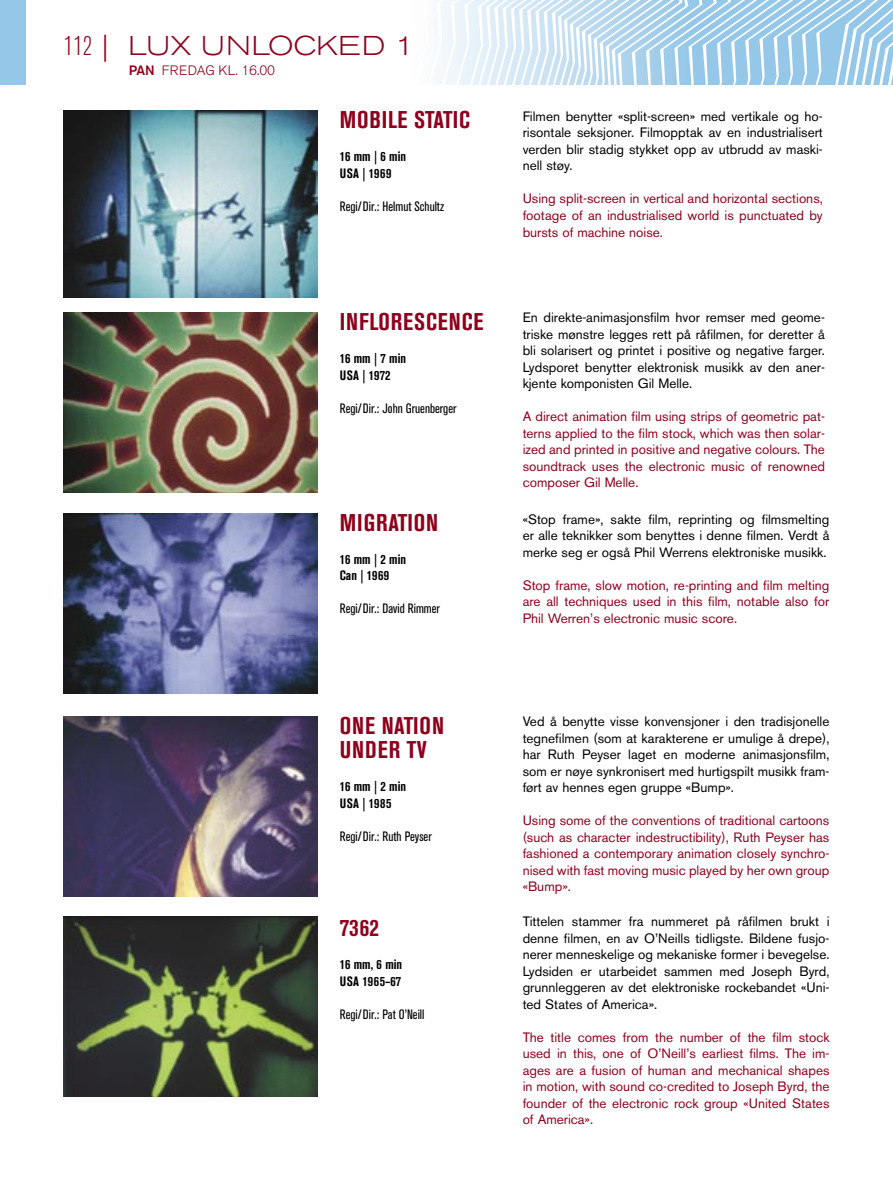
<style>
.page{position:relative;width:893px;height:1191px;background:#fff}
.page>*{position:absolute;margin:0;border:0;box-sizing:border-box;transform-origin:0 0}
.t1{font:300 expanded 27px "Akzidenz Grotesk BE";letter-spacing:.02em;color:#8f001d}
.brødtekst_film{font:700 condensed 24px "Akzidenz Grotesk BE";letter-spacing:.035em;color:#8f001d}
.brødtekst_film-2{font:13.5px/16.5px "Akzidenz Grotesk BE";color:#000;text-align:justify}
.brødtekst_film-3{font:13.5px/16.5px "Akzidenz Grotesk BE";color:#8f001d;text-align:justify}
.t2{font:condensed 13.5px "Akzidenz Grotesk BE";color:#000}
.t3{font:700 condensed 13.5px "Akzidenz Grotesk BE";color:#000}
.t4{font:300 13.5px "Akzidenz Grotesk BE";letter-spacing:.01em;color:#8f001d}
.t5{font:700 condensed 13.5px "Akzidenz Grotesk BE";letter-spacing:.03em;color:#000}
.s1{font-stretch:condensed}
.s2{font-weight:500}
</style>
<div class="page">
<div style="left:0;top:0;width:26px;height:85px;background:#95c7e8"></div>
<svg style="left:441px;top:0;width:452px;height:84px"></svg>
<img style="left:64px;top:111px;width:253px;height:186px">
<img style="left:64px;top:312px;width:253px;height:180px">
<img style="left:64px;top:513px;width:253px;height:180px">
<img style="left:64px;top:716px;width:253px;height:180px">
<img style="left:64px;top:916px;width:253px;height:180px">
<p class="t1" style="left:64px;top:31px;width:353px"><span class="s1">112</span> | LUX UNLOCKED 1</p>
<p class="t4" style="left:129px;top:63px;width:148px"><span class="s2">PAN</span> FREDAG KL. 16.00</p>
<p class="brødtekst_film" style="left:340px;top:106px;width:132px">MOBILE STATIC</p>
<p class="t3" style="left:340px;top:149px;width:68px">16 mm | 6 min</p>
<p class="t3" style="left:340px;top:165px;width:53px">USA | 1969</p>
<p class="t2" style="left:340px;top:198px;width:106px">Regi/Dir.: Helmut Schultz</p>
<p class="brødtekst_film" style="left:340px;top:308px;width:145px">INFLORESCENCE</p>
<p class="t3" style="left:340px;top:351px;width:68px">16 mm | 7 min</p>
<p class="t3" style="left:340px;top:367px;width:52px">USA | 1972</p>
<p class="t2" style="left:340px;top:400px;width:118px">Regi/Dir.: John Gruenberger</p>
<p class="brødtekst_film" style="left:340px;top:509px;width:100px">MIGRATION</p>
<p class="t3" style="left:340px;top:551px;width:68px">16 mm | 2 min</p>
<p class="t3" style="left:340px;top:568px;width:51px">Can | 1969</p>
<p class="t2" style="left:340px;top:601px;width:102px">Regi/Dir.: David Rimmer</p>
<p class="brødtekst_film" style="left:340px;top:712px;width:106px">ONE NATION</p>
<p class="brødtekst_film" style="left:340px;top:736px;width:88px">UNDER TV</p>
<p class="t3" style="left:340px;top:779px;width:68px">16 mm | 2 min</p>
<p class="t3" style="left:340px;top:795px;width:53px">USA | 1985</p>
<p class="t2" style="left:340px;top:828px;width:93px">Regi/Dir.: Ruth Peyser</p>
<p class="brødtekst_film" style="left:340px;top:914px;width:41px">7362</p>
<p class="t3" style="left:340px;top:957px;width:64px">16 mm, 6 min</p>
<p class="t5" style="left:340px;top:973px;width:63px">USA 1965–67</p>
<p class="t2" style="left:340px;top:1006px;width:86px">Regi/Dir.: Pat O’Neill</p>
<p class="brødtekst_film-2" style="left:523px;top:108px;width:302px">Filmen benytter «split-screen» med vertikale og ho&shy;risontale seksjoner. Filmopptak av en industrialisert verden blir stadig stykket opp av utbrudd av maski&shy;nell støy.</p>
<p class="brødtekst_film-3" style="left:523px;top:190px;width:302px">Using split-screen in vertical and horizontal sections, footage of an industrialised world is punctuated by bursts of machine noise.</p>
<p class="brødtekst_film-2" style="left:523px;top:309px;width:304px">En direkte-animasjonsfilm hvor remser med geome&shy;triske mønstre legges rett på råfilmen, for deretter å bli solarisert og printet i positive og negative farger.<br>Lydsporet benytter elektronisk musikk av den aner&shy;kjente komponisten Gil Melle.</p>
<p class="brødtekst_film-3" style="left:523px;top:408px;width:304px">A direct animation film using strips of geometric pat&shy;terns applied to the film stock, which was then solar&shy;ized and printed in positive and negative colours. The soundtrack uses the electronic music of renowned composer Gil Melle.</p>
<p class="brødtekst_film-2" style="left:523px;top:510px;width:308px">«Stop frame», sakte film, reprinting og filmsmelting er alle teknikker som benyttes i denne filmen. Verdt å merke seg er også Phil Werrens elektroniske musikk.</p>
<p class="brødtekst_film-3" style="left:523px;top:576px;width:308px">Stop frame, slow motion, re-printing and film melting are all techniques used in this film, notable also for Phil Werren’s electronic music score.</p>
<p class="brødtekst_film-2" style="left:523px;top:713px;width:308px">Ved å benytte visse konvensjoner i den tradisjonelle tegnefilmen (som at karakterene er umulige å drepe), har Ruth Peyser laget en moderne animasjonsfilm, som er nøye synkronisert med hurtigspilt musikk fram&shy;ført av hennes egen gruppe «Bump».</p>
<p class="brødtekst_film-3" style="left:523px;top:812px;width:308px">Using some of the conventions of traditional cartoons (such as character indestructibility), Ruth Peyser has fashioned a contemporary animation closely synchro&shy;nised with fast moving music played by her own group «Bump».</p>
<p class="brødtekst_film-2" style="left:523px;top:913px;width:308px">Tittelen stammer fra nummeret på råfilmen brukt i denne filmen, en av O’Neills tidligste. Bildene fusjo&shy;nerer menneskelige og mekaniske former i bevegelse.<br>Lydsiden er utarbeidet sammen med Joseph Byrd, grunnleggeren av det elektroniske rockebandet «Uni&shy;ted States of America».</p>
<p class="brødtekst_film-3" style="left:523px;top:1029px;width:308px">The title comes from the number of the film stock used in this, one of O’Neill’s earliest films. The im&shy;ages are a fusion of human and mechanical shapes in motion, with sound co-credited to Joseph Byrd, the founder of the electronic rock group «United States of America».</p>
</div>
